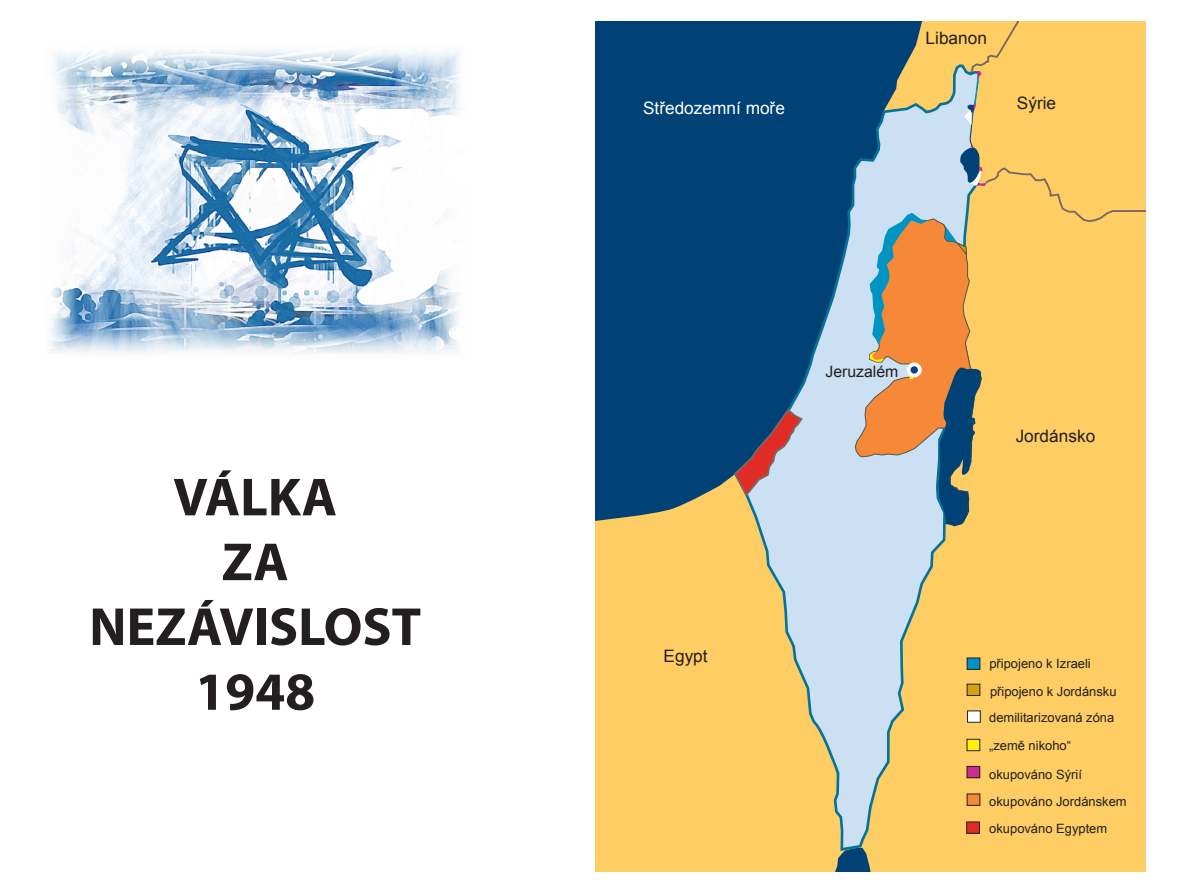
<style>
.page{position:relative;width:1191px;height:893px;background:#fff}
.page>*{position:absolute;margin:0;border:0;box-sizing:border-box;transform-origin:0 0}
.t1{font:700 54px "Myriad Pro";color:#231f20}
.t2{font:17.1px "Arial";color:#231f20}
.t3{font:17.1px "Arial";color:#fff}
.t4{font:15.75px "Arial";color:#231f20}
.t5{font:12.9px/27.6px "Arial";color:#231f20}
</style>
<div class="page">
<svg style="left:595px;top:21px;width:550px;height:851px;background:#9b966a"></svg>
<svg style="left:732px;top:38px;width:256px;height:814px;background:#9fa895"></svg>
<svg style="left:732px;top:407px;width:72px;height:91px;background:#8a7c8f"></svg>
<div style="left:967px;top:711px;width:13px;height:11px;background:#fff"></div>
<div style="left:967px;top:710px;width:13px;height:13px;border:1px solid #231f20"></div>
<div style="left:967px;top:739px;width:12px;height:12px;background:#fff101"></div>
<div style="left:966px;top:739px;width:14px;height:12px;border:1px solid #231f20"></div>
<div style="left:967px;top:794px;width:13px;height:11px;background:#f58938"></div>
<div style="left:966px;top:793px;width:14px;height:13px;border:1px solid #231f20"></div>
<div style="left:966px;top:822px;width:13px;height:11px;background:#e12c26"></div>
<div style="left:966px;top:821px;width:14px;height:13px;border:1px solid #231f20"></div>
<div style="left:967px;top:766px;width:12px;height:12px;background:#c92d92"></div>
<div style="left:966px;top:766px;width:14px;height:12px;border:1px solid #231f20"></div>
<div style="left:967px;top:684px;width:13px;height:11px;background:#d4a00c"></div>
<div style="left:966px;top:684px;width:14px;height:12px;border:1px solid #231f20"></div>
<div style="left:967px;top:658px;width:13px;height:11px;background:#0094c3"></div>
<div style="left:966px;top:657px;width:14px;height:13px;border:1px solid #231f20"></div>
<svg style="left:854px;top:21px;width:291px;height:505px;background:#dcbc79"></svg>
<img style="left:50px;top:50px;width:410px;height:304px">
<p class="t1" style="left:173px;top:462px;width:165px">VÁLKA</p>
<p class="t1" style="left:222px;top:527px;width:69px">ZA</p>
<p class="t1" style="left:89px;top:591px;width:333px">NEZÁVISLOST</p>
<p class="t1" style="left:195px;top:656px;width:121px">1948</p>
<p class="t3" style="left:643px;top:97px;width:143px">Středozemní moře</p>
<p class="t2" style="left:925px;top:27px;width:63px">Libanon</p>
<p class="t2" style="left:1017px;top:92px;width:41px">Sýrie</p>
<p class="t2" style="left:663px;top:645px;width:46px">Egypt</p>
<p class="t4" style="left:825px;top:361px;width:74px">Jeruzalém</p>
<p class="t2" style="left:1015px;top:425px;width:81px">Jordánsko</p>
<p class="t5" style="left:989px;top:650px;width:103px">připojeno k Izraeli</p>
<p class="t5" style="left:990px;top:677px;width:128px">připojeno k Jordánsku</p>
<p class="t5" style="left:989px;top:704px;width:139px">demilitarizovaná zóna „země nikoho“ okupováno Sýrií okupováno Jordánskem okupováno Egyptem</p>
</div>
